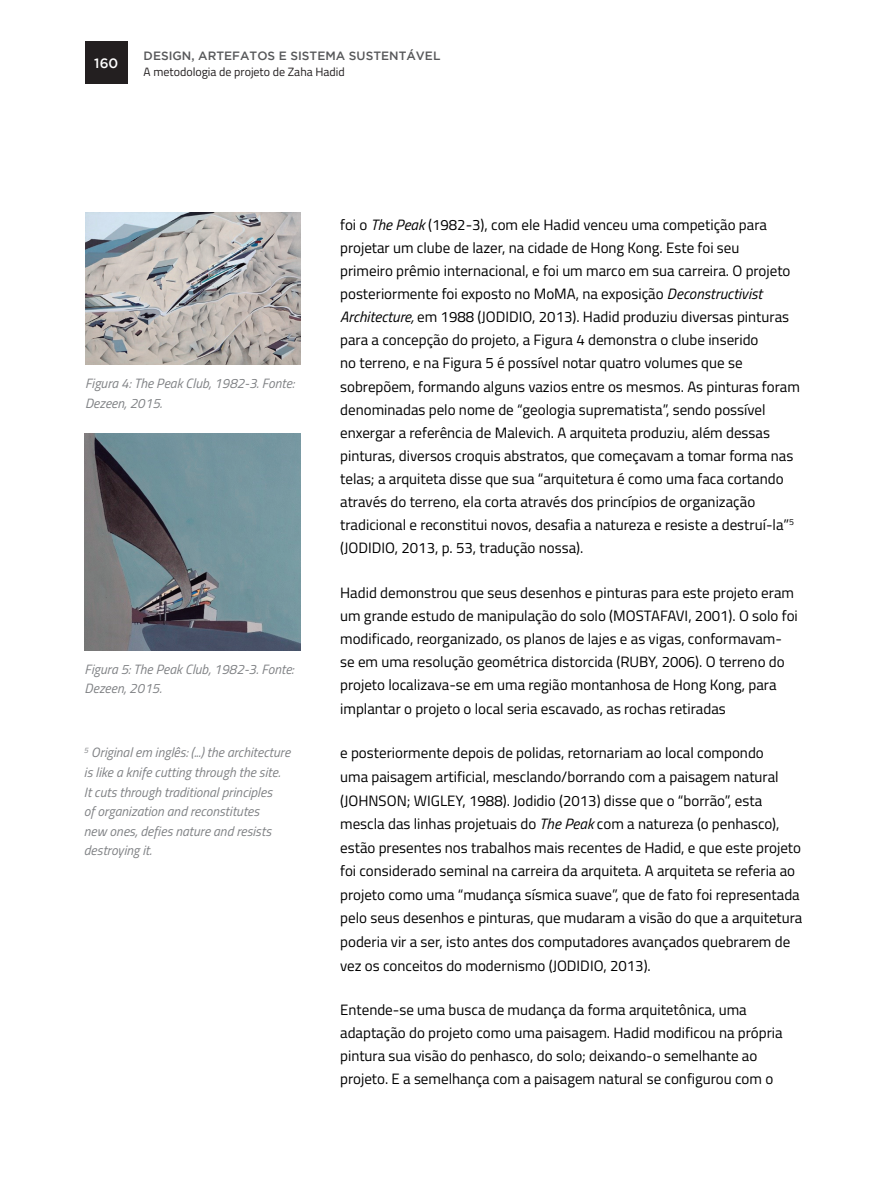
<style>
.page{position:relative;width:893px;height:1191px;background:#fff}
.page>*{position:absolute;margin:0;border:0;box-sizing:border-box;transform-origin:0 0}
.txt{font:15px/23.1px "Titillium Web";color:#000}
.boxLateral{font:italic 13.5px/19.5px "Titillium Web";color:#808285}
.t1{font:500 13.5px "Gotham";color:#fff}
.t2{font:500 12px "Gotham";color:#57585a}
.t3{font:12px "Titillium Web";color:#231f20}
.s1{font-style:italic}
</style>
<div class="page">
<div style="left:85px;top:42px;width:43px;height:42px;background:#231f20"></div>
<img style="left:85px;top:434px;width:216px;height:216px">
<img style="left:85px;top:213px;width:216px;height:151px">
<p class="t1" style="left:94px;top:55px;width:25px">160</p>
<p class="t2" style="left:144px;top:49px;width:298px">DESIGN, ARTEFATOS E SISTEMA SUSTENTÁVEL</p>
<p class="t3" style="left:144px;top:63px;width:203px">A metodologia de projeto de Zaha Hadid</p>
<p class="boxLateral" style="left:85px;top:373px;width:211px">Figura 4: The Peak Club, 1982-3. Fonte:<br>Dezeen, 2015.</p>
<p class="boxLateral" style="left:85px;top:659px;width:211px">Figura 5: The Peak Club, 1982-3. Fonte:<br>Dezeen, 2015.</p>
<p class="boxLateral" style="left:84px;top:742px;width:208px"><sup>5</sup> Original em inglês: (...) the architecture is like a knife cutting through the site.<br>It cuts through traditional principles<br>of organization and reconstitutes<br>new ones, defies nature and resists destroying it.</p>
<p class="txt" style="left:340px;top:212px;width:461px">foi o <span class="s1">The Peak</span> (1982-3), com ele Hadid venceu uma competição para projetar um clube de lazer, na cidade de Hong Kong. Este foi seu<br>primeiro prêmio internacional, e foi um marco em sua carreira. O projeto posteriormente foi exposto no MoMA, na exposição <span class="s1">Deconstructivist Architecture,</span> em 1988 (JODIDIO, 2013). Hadid produziu diversas pinturas para a concepção do projeto, a Figura 4 demonstra o clube inserido<br>no terreno, e na Figura 5 é possível notar quatro volumes que se sobrepõem, formando alguns vazios entre os mesmos. As pinturas foram denominadas pelo nome de “geologia suprematista”, sendo possível enxergar a referência de Malevich. A arquiteta produziu, além dessas pinturas, diversos croquis abstratos, que começavam a tomar forma nas telas; a arquiteta disse que sua “arquitetura é como uma faca cortando através do terreno, ela corta através dos princípios de organização tradicional e reconstitui novos, desafia a natureza e resiste a destruí-la”<sup>5 </sup>(JODIDIO, 2013, p. 53, tradução nossa).</p>
<p class="txt" style="left:340px;top:580px;width:459px">Hadid demonstrou que seus desenhos e pinturas para este projeto eram um grande estudo de manipulação do solo (MOSTAFAVI, 2001). O solo foi modificado, reorganizado, os planos de lajes e as vigas, conformavam&shy;se em uma resolução geométrica distorcida (RUBY, 2006). O terreno do projeto localizava-se em uma região montanhosa de Hong Kong, para implantar o projeto o local seria escavado, as rochas retiradas</p>
<p class="txt" style="left:340px;top:740px;width:464px;line-height:23.5px">e posteriormente depois de polidas, retornariam ao local compondo<br>uma paisagem artificial, mesclando/borrando com a paisagem natural (JOHNSON; WIGLEY, 1988). Jodidio (2013) disse que o “borrão”, esta mescla das linhas projetuais do <span class="s1">The Peak</span> com a natureza (o penhasco), estão presentes nos trabalhos mais recentes de Hadid, e que este projeto foi considerado seminal na carreira da arquiteta. A arquiteta se referia ao projeto como uma “mudança sísmica suave”, que de fato foi representada pelo seus desenhos e pinturas, que mudaram a visão do que a arquitetura poderia vir a ser, isto antes dos computadores avançados quebrarem de vez os conceitos do modernismo (JODIDIO, 2013).</p>
<p class="txt" style="left:340px;top:997px;width:444px">Entende-se uma busca de mudança da forma arquitetônica, uma adaptação do projeto como uma paisagem. Hadid modificou na própria pintura sua visão do penhasco, do solo; deixando-o semelhante ao projeto. E a semelhança com a paisagem natural se configurou com o</p>
</div>
